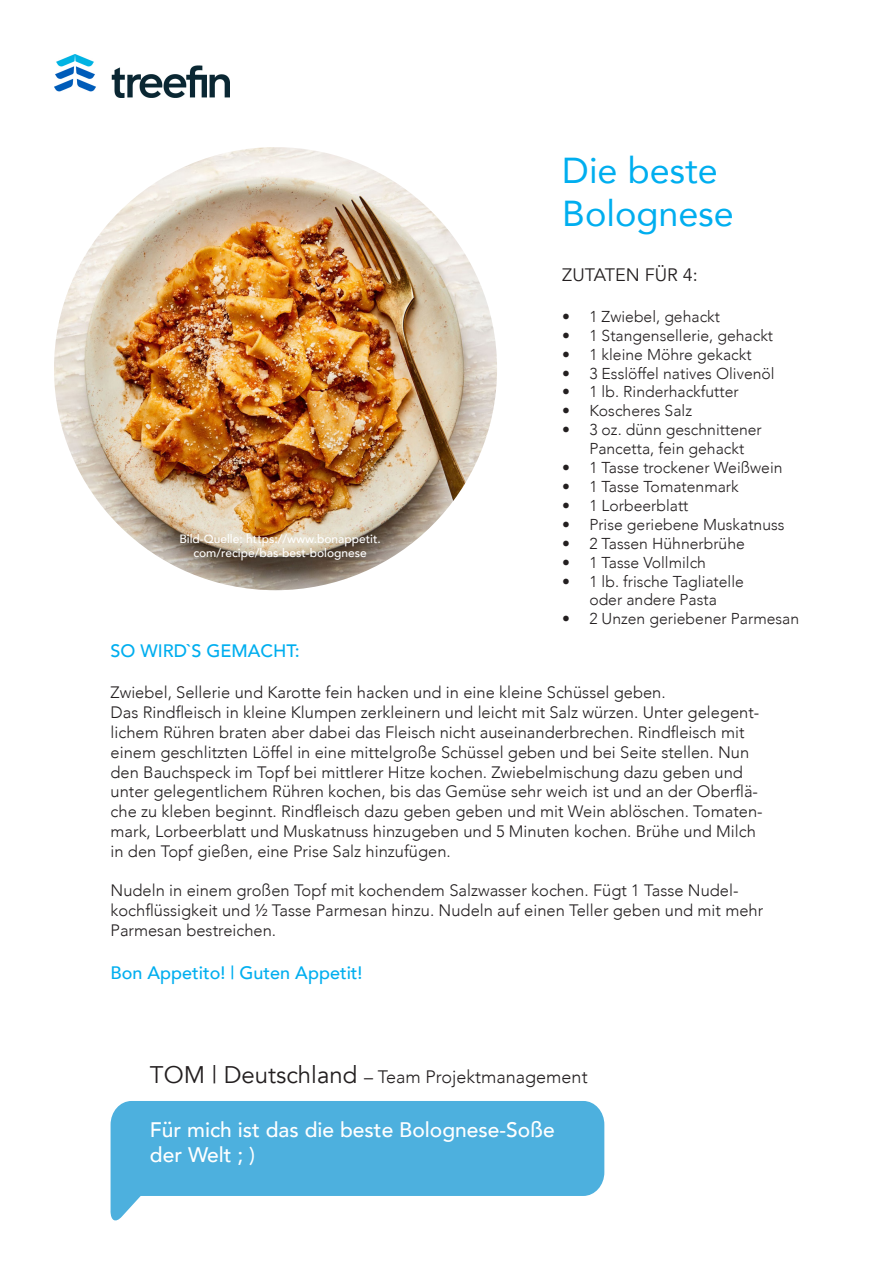
<style>
.page{position:relative;width:893px;height:1263px;background:#fff}
.page>*{position:absolute;margin:0;border:0;box-sizing:border-box;transform-origin:0 0}
.t1{font:36px "Avenir";color:#00aeef}
.t2{font:500 21px "Avenir";color:#fff}
.t3{font:500 18px "Avenir";color:#00aeef}
.t4{font:300 18px "Avenir";color:#231f20}
.t5{font:18px "Avenir";color:#231f20}
.t6{font:300 16.5px/19.8px "Avenir";color:#231f20}
.t7{font:300 15.75px/18.9px "Avenir";color:#231f20;text-align:center}
.t8{font:500 12px/14.4px "Avenir";color:#fff;text-align:center}
.s1{font-weight:400;font-size:24px}
</style>
<div class="page">
<img style="left:54px;top:54px;width:176px;height:43px">
<svg style="left:111px;top:1101px;width:493px;height:120px;fill:#4db0de"></svg>
<img style="left:54px;top:147px;width:443px;height:443px;border-radius:222px">
<p class="t8" style="left:179px;top:530px;width:203px">Bild-Quelle: https://www.bonappetit. com/recipe/bas-best-bolognese</p>
<p class="t1" style="left:562px;top:142px;width:157px">Die beste</p>
<p class="t1" style="left:562px;top:185px;width:173px">Bolognese</p>
<p class="t5" style="left:562px;top:264px;width:137px">ZUTATEN FÜR 4:</p>
<p class="t7" style="left:562px;top:307px;width:159px">• 1 Zwiebel, gehackt</p>
<p class="t7" style="left:562px;top:326px;width:212px">• 1 Stangensellerie, gehackt</p>
<p class="t7" style="left:562px;top:345px;width:191px">• 1 kleine Möhre gekackt</p>
<p class="t7" style="left:562px;top:364px;width:214px">• 3 Esslöffel natives Olivenöl</p>
<p class="t7" style="left:562px;top:383px;width:178px">• 1 lb. Rinderhackfutter</p>
<p class="t7" style="left:562px;top:401px;width:131px">• Koscheres Salz</p>
<p class="t7" style="left:562px;top:420px;width:201px">• 3 oz. dünn geschnittener<br>Pancetta, fein gehackt</p>
<p class="t7" style="left:562px;top:458px;width:222px">• 1 Tasse trockener Weißwein</p>
<p class="t7" style="left:562px;top:477px;width:178px">• 1 Tasse Tomatenmark</p>
<p class="t7" style="left:562px;top:496px;width:128px">• 1 Lorbeerblatt</p>
<p class="t7" style="left:562px;top:515px;width:224px">• Prise geriebene Muskatnuss</p>
<p class="t7" style="left:562px;top:534px;width:184px">• 2 Tassen Hühnerbrühe</p>
<p class="t7" style="left:562px;top:553px;width:145px">• 1 Tasse Vollmilch</p>
<p class="t7" style="left:562px;top:572px;width:183px">• 1 lb. frische Tagliatelle oder andere Pasta</p>
<p class="t7" style="left:562px;top:609px;width:238px">• 2 Unzen geriebener Parmesan</p>
<p class="t3" style="left:111px;top:635px;width:191px">SO WIRD`S GEMACHT:</p>
<p class="t6" style="left:111px;top:683px;width:557px">Zwiebel, Sellerie und Karotte fein hacken und in eine kleine Schüssel geben.</p>
<p class="t6" style="left:111px;top:702px;width:654px">Das Rindfleisch in kleine Klumpen zerkleinern und leicht mit Salz würzen. Unter gelegent&shy;lichem Rühren braten aber dabei das Fleisch nicht auseinanderbrechen. Rindfleisch mit einem geschlitzten Löffel in eine mittelgroße Schüssel geben und bei Seite stellen. Nun den Bauchspeck im Topf bei mittlerer Hitze kochen. Zwiebelmischung dazu geben und unter gelegentlichem Rühren kochen, bis das Gemüse sehr weich ist und an der Oberflä&shy;che zu kleben beginnt. Rindfleisch dazu geben geben und mit Wein ablöschen. Tomaten&shy;mark, Lorbeerblatt und Muskatnuss hinzugeben und 5 Minuten kochen. Brühe und Milch in den Topf gießen, eine Prise Salz hinzufügen.</p>
<p class="t6" style="left:111px;top:881px;width:654px">Nudeln in einem großen Topf mit kochendem Salzwasser kochen. Fügt 1 Tasse Nudel&shy;kochflüssigkeit und ½ Tasse Parmesan hinzu. Nudeln auf einen Teller geben und mit mehr<br>Parmesan bestreichen.</p>
<p class="t3" style="left:111px;top:957px;width:254px">Bon Appetito! | Guten Appetit!</p>
<p class="t4" style="left:150px;top:1066px;width:439px"><span class="s1">TOM | Deutschland</span> – Team Projektmanagement</p>
<p class="t2" style="left:150px;top:1111px;width:406px">Für mich ist das die beste Bolognese-Soße</p>
<p class="t2" style="left:150px;top:1136px;width:107px">der Welt ; )</p>
</div>
